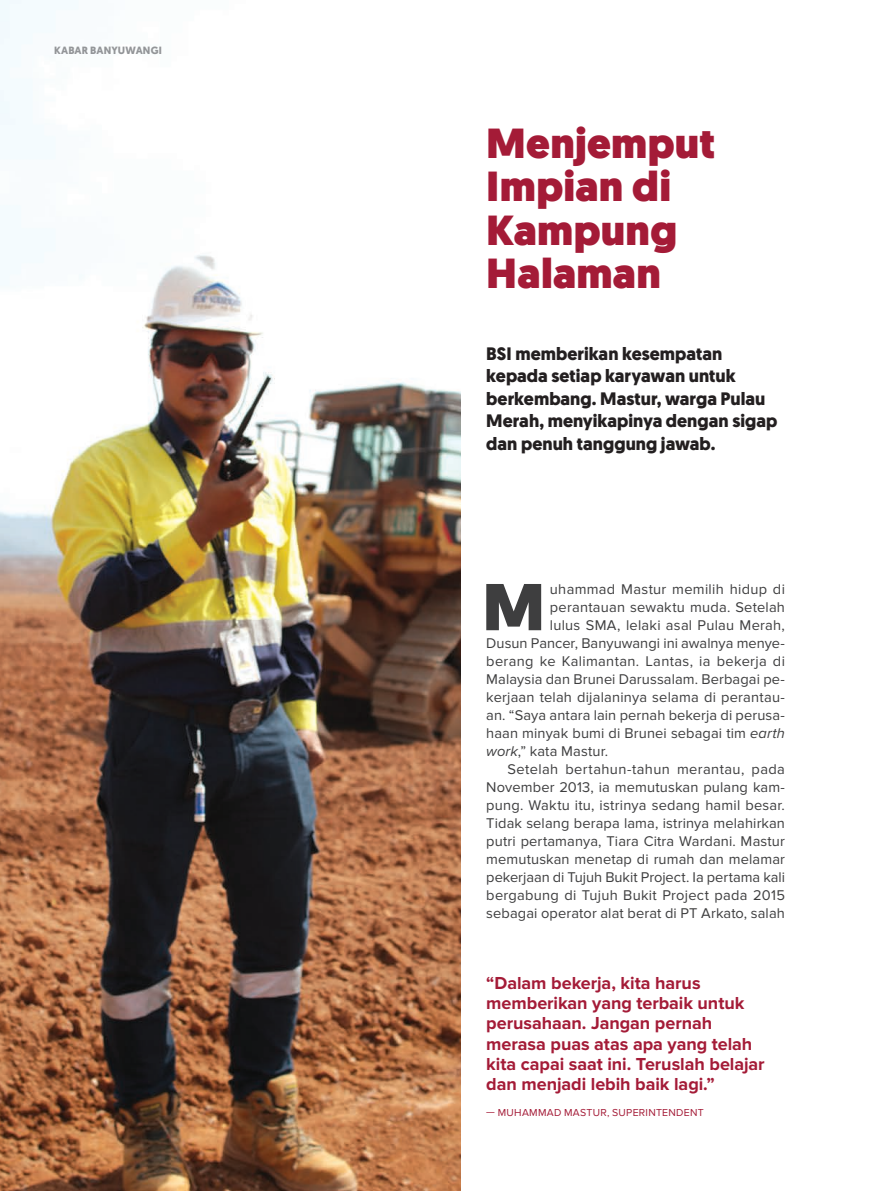
<style>
.page{position:relative;width:893px;height:1191px;background:#fff}
.page>*{position:absolute;margin:0;border:0;box-sizing:border-box;transform-origin:0 0}
.t1{font:900 66px "Geomanist";color:#3e3e3f}
.t2{font:900 42px/43.5px "Geomanist";letter-spacing:.01em;color:#a41b37}
.t3{font:700 18px/20.2px "Proxima Nova";letter-spacing:-.005em;color:#a41b37}
.t4{font:700 18px/22.5px "Geomanist";letter-spacing:.005em;color:#231f20}
.t5{font:14.7px "Proxima Nova";letter-spacing:.01em;color:#3e3e3f}
.t6{font:10.5px "Proxima Nova";letter-spacing:.025em;color:#a41b37}
.t7{font:700 10.5px "Geomanist";letter-spacing:.015em;color:#939598}
.s1{font-style:italic}
</style>
<div class="page">
<img style="left:0;top:0;width:461px;height:1191px">
<p class="t7" style="left:54px;top:43px;width:109px">KABAR BANYUWANGI</p>
<h2 class="t2" style="left:486px;top:121px;width:231px">Menjemput<br>Impian di<br>Kampung<br>Halaman</h2>
<p class="t4" style="left:486px;top:342px;width:293px">BSI memberikan kesempatan kepada setiap karyawan untuk berkembang. Mastur, warga Pulau<br>Merah, menyikapinya dengan sigap dan penuh tanggung jawab.</p>
<h1 class="t1" style="left:482px;top:562px;width:64px">M</h1>
<p class="t5" style="left:550px;top:581px;width:236px">uhammad Mastur memilih hidup di</p>
<p class="t5" style="left:550px;top:599px;width:237px">perantauan sewaktu muda. Setelah</p>
<p class="t5" style="left:550px;top:617px;width:236px">lulus SMA, lelaki asal Pulau Merah,</p>
<p class="t5" style="left:486px;top:635px;width:300px">Dusun Pancer, Banyuwangi ini awalnya menye-</p>
<p class="t5" style="left:486px;top:653px;width:300px">berang ke Kalimantan. Lantas, ia bekerja di</p>
<p class="t5" style="left:486px;top:671px;width:300px">Malaysia dan Brunei Darussalam. Berbagai pe-</p>
<p class="t5" style="left:486px;top:689px;width:300px">kerjaan telah dijalaninya selama di perantau-</p>
<p class="t5" style="left:486px;top:707px;width:300px">an. “Saya antara lain pernah bekerja di perusa-</p>
<p class="t5" style="left:486px;top:725px;width:300px">haan minyak bumi di Brunei sebagai tim <span class="s1">earth</span></p>
<p class="t5" style="left:486px;top:743px;width:124px"><span class="s1">work</span>,” kata Mastur.</p>
<p class="t5" style="left:508px;top:761px;width:279px">Setelah bertahun-tahun merantau, pada</p>
<p class="t5" style="left:486px;top:779px;width:300px">November 2013, ia memutuskan pulang kam-</p>
<p class="t5" style="left:486px;top:797px;width:300px">pung. Waktu itu, istrinya sedang hamil besar.</p>
<p class="t5" style="left:486px;top:815px;width:300px">Tidak selang berapa lama, istrinya melahirkan</p>
<p class="t5" style="left:486px;top:833px;width:300px">putri pertamanya, Tiara Citra Wardani. Mastur</p>
<p class="t5" style="left:486px;top:851px;width:300px">memutuskan menetap di rumah dan melamar</p>
<p class="t5" style="left:486px;top:869px;width:300px">pekerjaan di Tujuh Bukit Project. Ia pertama kali</p>
<p class="t5" style="left:486px;top:887px;width:300px">bergabung di Tujuh Bukit Project pada 2015</p>
<p class="t5" style="left:486px;top:905px;width:300px">sebagai operator alat berat di PT Arkato, salah</p>
<p class="t3" style="left:486px;top:973px;width:280px">“Dalam bekerja, kita harus memberikan yang terbaik untuk perusahaan. Jangan pernah merasa puas atas apa yang telah kita capai saat ini. Teruslah belajar dan menjadi lebih baik lagi.”</p>
<p class="t6" style="left:486px;top:1106px;width:219px">— MUHAMMAD MASTUR, SUPERINTENDENT</p>
</div>
